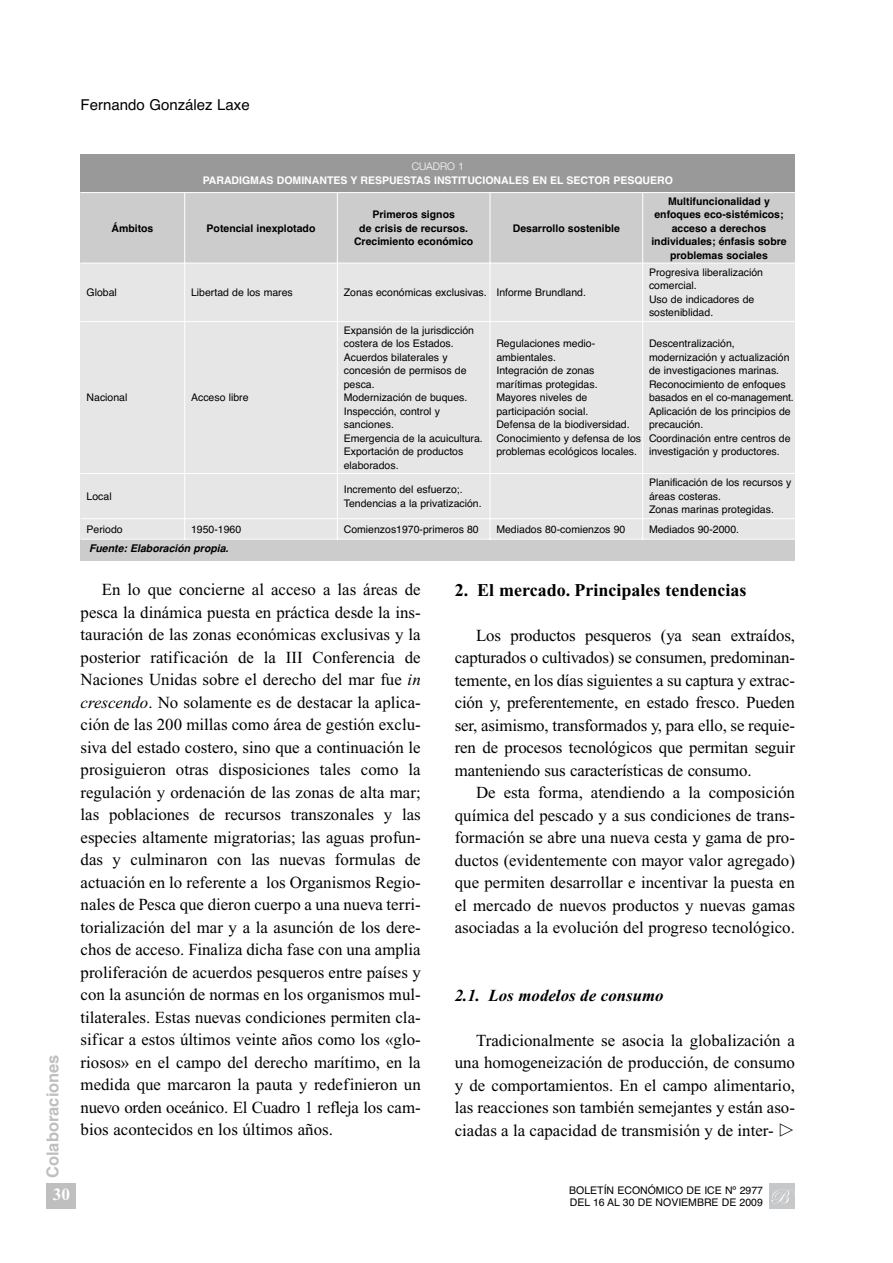
<style>
.page{position:relative;width:893px;height:1263px;background:#fff}
.page>*{position:absolute;margin:0;border:0;box-sizing:border-box;transform-origin:0 0}
.t1{font:700 18px "Times New Roman";color:#000}
.t2{font:700 17.25px "Times New Roman";color:#fff}
.t3{font:16.8px/22.5px "Times New Roman";color:#000;text-align:justify}
.t4{font:italic 700 16.8px "Times New Roman";color:#000}
.t5{font:700 16.5px "Helvetica";color:#bfbfbf}
.t6{font:15px "Helvetica";color:#000}
.t7{font:10.5px/13.5px "Helvetica";color:#000}
.t8{font:700 10.5px/13.5px "Helvetica";color:#000;text-align:center}
.t9{font:700 10.5px "Helvetica";color:#fff}
.t10{font:italic 700 10.5px "Helvetica";color:#000}
.t11{font:300 10.5px "Helvetica Neue";color:#fff}
.s1{font-style:italic}
</style>
<div class="page">
<div style="left:770px;top:1184px;width:25px;height:25px;background:#c7c8ca"></div>
<svg style="left:771px;top:1189px;width:23px;height:14px"></svg>
<div style="left:47px;top:1183px;width:29px;height:26px;background:#bfbfbf"></div>
<div style="left:81px;top:154px;width:714px;height:39px;background:#999"></div>
<div style="left:81px;top:193px;width:104px;height:70px;background:#ccc"></div>
<div style="left:185px;top:193px;width:152px;height:70px;background:#ccc"></div>
<div style="left:337px;top:193px;width:153px;height:70px;background:#ccc"></div>
<div style="left:490px;top:193px;width:153px;height:70px;background:#ccc"></div>
<div style="left:643px;top:193px;width:152px;height:70px;background:#ccc"></div>
<div style="left:81px;top:263px;width:104px;height:59px;background:#e6e6e6"></div>
<div style="left:185px;top:263px;width:152px;height:59px;background:#e6e6e6"></div>
<div style="left:337px;top:263px;width:153px;height:59px;background:#e6e6e6"></div>
<div style="left:490px;top:263px;width:153px;height:59px;background:#e6e6e6"></div>
<div style="left:643px;top:263px;width:152px;height:59px;background:#e6e6e6"></div>
<div style="left:81px;top:322px;width:104px;height:151px;background:#e6e6e6"></div>
<div style="left:185px;top:322px;width:152px;height:151px;background:#e6e6e6"></div>
<div style="left:337px;top:322px;width:153px;height:151px;background:#e6e6e6"></div>
<div style="left:490px;top:322px;width:153px;height:151px;background:#e6e6e6"></div>
<div style="left:643px;top:322px;width:152px;height:151px;background:#e6e6e6"></div>
<div style="left:81px;top:473px;width:104px;height:46px;background:#e6e6e6"></div>
<div style="left:185px;top:473px;width:305px;height:46px;background:#e6e6e6"></div>
<div style="left:490px;top:473px;width:305px;height:46px;background:#e6e6e6"></div>
<div style="left:81px;top:519px;width:104px;height:20px;background:#e6e6e6"></div>
<div style="left:185px;top:519px;width:152px;height:20px;background:#e6e6e6"></div>
<div style="left:337px;top:519px;width:153px;height:20px;background:#e6e6e6"></div>
<div style="left:490px;top:519px;width:153px;height:20px;background:#e6e6e6"></div>
<div style="left:643px;top:519px;width:152px;height:20px;background:#e6e6e6"></div>
<div style="left:81px;top:539px;width:714px;height:21px;background:#ccc"></div>
<hr style="left:184px;top:192px;width:1px;height:347px;background:#fff">
<hr style="left:337px;top:192px;width:1px;height:347px;background:#fff">
<hr style="left:490px;top:192px;width:1px;height:347px;background:#fff">
<hr style="left:642px;top:192px;width:1px;height:347px;background:#fff">
<hr style="left:81px;top:192px;width:714px;height:1px;background:#fff">
<hr style="left:81px;top:263px;width:714px;height:1px;background:#fff">
<hr style="left:81px;top:321px;width:714px;height:1px;background:#fff">
<hr style="left:81px;top:473px;width:714px;height:1px;background:#fff">
<hr style="left:81px;top:518px;width:714px;height:1px;background:#fff">
<hr style="left:81px;top:539px;width:714px;height:1px;background:#fff">
<p class="t6" style="left:81px;top:99px;width:171px">Fernando González Laxe</p>
<p class="t11" style="left:412px;top:163px;width:54px">CUADRO 1</p>
<p class="t9" style="left:203px;top:176px;width:472px">PARADIGMAS DOMINANTES Y RESPUESTAS INSTITUCIONALES EN EL SECTOR PESQUERO</p>
<p class="t8" style="left:111px;top:222px;width:43px">Ámbitos</p>
<p class="t8" style="left:207px;top:222px;width:110px">Potencial inexplotado</p>
<p class="t8" style="left:354px;top:209px;width:121px">Primeros signos<br>de crisis de recursos.<br>Crecimiento económico</p>
<p class="t8" style="left:513px;top:222px;width:109px">Desarrollo sostenible</p>
<p class="t7" style="left:87px;top:287px;width:32px">Global</p>
<p class="t7" style="left:191px;top:287px;width:103px">Libertad de los mares</p>
<p class="t7" style="left:344px;top:287px;width:244px">Zonas económicas exclusivas. Informe Brundland.</p>
<p class="t8" style="left:651px;top:195px;width:137px">Multifuncionalidad y enfoques eco-sistémicos; acceso a derechos individuales; énfasis sobre problemas sociales</p>
<p class="t7" style="left:649px;top:266px;width:116px">Progresiva liberalización comercial.<br>Uso de indicadores de sosteniblidad.</p>
<p class="t7" style="left:87px;top:392px;width:42px">Nacional</p>
<p class="t7" style="left:191px;top:392px;width:59px">Acceso libre</p>
<p class="t7" style="left:344px;top:324px;width:141px">Expansión de la jurisdicción costera de los Estados.<br>Acuerdos bilaterales y concesión de permisos de pesca.<br>Modernización de buques.<br>Inspección, control y sanciones.<br>Emergencia de la acuicultura.<br>Exportación de productos elaborados.</p>
<p class="t7" style="left:496px;top:338px;width:146px">Regulaciones medio&shy;ambientales.<br>Integración de zonas marítimas protegidas.<br>Mayores niveles de participación social.<br>Defensa de la biodiversidad.<br>Conocimiento y defensa de los problemas ecológicos locales.</p>
<p class="t7" style="left:649px;top:338px;width:146px">Descentralización, modernización y actualización de investigaciones marinas.<br>Reconocimiento de enfoques basados en el co-management.<br>Aplicación de los principios de precaución.<br>Coordinación entre centros de investigación y productores.</p>
<p class="t7" style="left:87px;top:490px;width:27px">Local</p>
<p class="t7" style="left:344px;top:484px;width:139px">Incremento del esfuerzo;.<br>Tendencias a la privatización.</p>
<p class="t7" style="left:649px;top:477px;width:144px">Planificación de los recursos y áreas costeras.<br>Zonas marinas protegidas.</p>
<p class="t7" style="left:87px;top:523px;width:38px">Periodo</p>
<p class="t7" style="left:191px;top:523px;width:52px">1950-1960</p>
<p class="t7" style="left:344px;top:523px;width:137px">Comienzos1970-primeros 80</p>
<p class="t7" style="left:496px;top:523px;width:130px">Mediados 80-comienzos 90</p>
<p class="t7" style="left:649px;top:523px;width:92px">Mediados 90-2000.</p>
<p class="t10" style="left:89px;top:545px;width:143px">Fuente: Elaboración propia.</p>
<p class="t5" style="left:47px;top:1178px;width:125px;rotate:-90deg">Colaboraciones</p>
<p class="t2" style="left:53px;top:1188px;width:19px">30</p>
<p class="t3" style="left:81px;top:580px;width:342px;text-indent:21px">En lo que concierne al acceso a las áreas de pesca la dinámica puesta en práctica desde la ins&shy;tauración de las zonas económicas exclusivas y la posterior ratificación de la III Conferencia de Naciones Unidas sobre el derecho del mar fue <span class="s1">in crescendo</span>. No solamente es de destacar la aplica&shy;ción de las 200 millas como área de gestión exclu&shy;siva del estado costero, sino que a continuación le prosiguieron otras disposiciones tales como la regulación y ordenación de las zonas de alta mar; las poblaciones de recursos transzonales y las especies altamente migratorias; las aguas profun&shy;das y culminaron con las nuevas formulas de actuación en lo referente a los Organismos Regio&shy;nales de Pesca que dieron cuerpo a una nueva terri&shy;torialización del mar y a la asunción de los dere&shy;chos de acceso. Finaliza dicha fase con una amplia proliferación de acuerdos pesqueros entre países y con la asunción de normas en los organismos mul&shy;tilaterales. Estas nuevas condiciones permiten cla&shy;sificar a estos últimos veinte años como los «glo&shy;riosos» en el campo del derecho marítimo, en la medida que marcaron la pauta y redefinieron un nuevo orden oceánico. El Cuadro 1 refleja los cam&shy;bios acontecidos en los últimos años.</p>
<p class="t1" style="left:455px;top:583px;width:293px">2. El mercado. Principales tendencias</p>
<p class="t3" style="left:455px;top:625px;width:342px;text-indent:21px">Los productos pesqueros (ya sean extraídos, capturados o cultivados) se consumen, predominan&shy;temente, en los días siguientes a su captura y extrac&shy;ción y, preferentemente, en estado fresco. Pueden ser, asimismo, transformados y, para ello, se requie&shy;ren de procesos tecnológicos que permitan seguir manteniendo sus características de consumo.</p>
<p class="t3" style="left:455px;top:783px;width:342px;text-indent:21px">De esta forma, atendiendo a la composición química del pescado y a sus condiciones de trans&shy;formación se abre una nueva cesta y gama de pro&shy;ductos (evidentemente con mayor valor agregado) que permiten desarrollar e incentivar la puesta en el mercado de nuevos productos y nuevas gamas asociadas a la evolución del progreso tecnológico.</p>
<p class="t4" style="left:455px;top:989px;width:210px">2.1. Los modelos de consumo</p>
<p class="t3" style="left:455px;top:1030px;width:342px;text-indent:21px">Tradicionalmente se asocia la globalización a una homogeneización de producción, de consumo y de comportamientos. En el campo alimentario, las reacciones son también semejantes y están aso&shy;ciadas a la capacidad de transmisión y de inter-</p>
<p class="t7" style="left:569px;top:1185px;width:195px;line-height:12.6px">BOLETÍN ECONÓMICO DE ICE Nº 2977<br>DEL 16 AL 30 DE NOVIEMBRE DE 2009</p>
</div>
